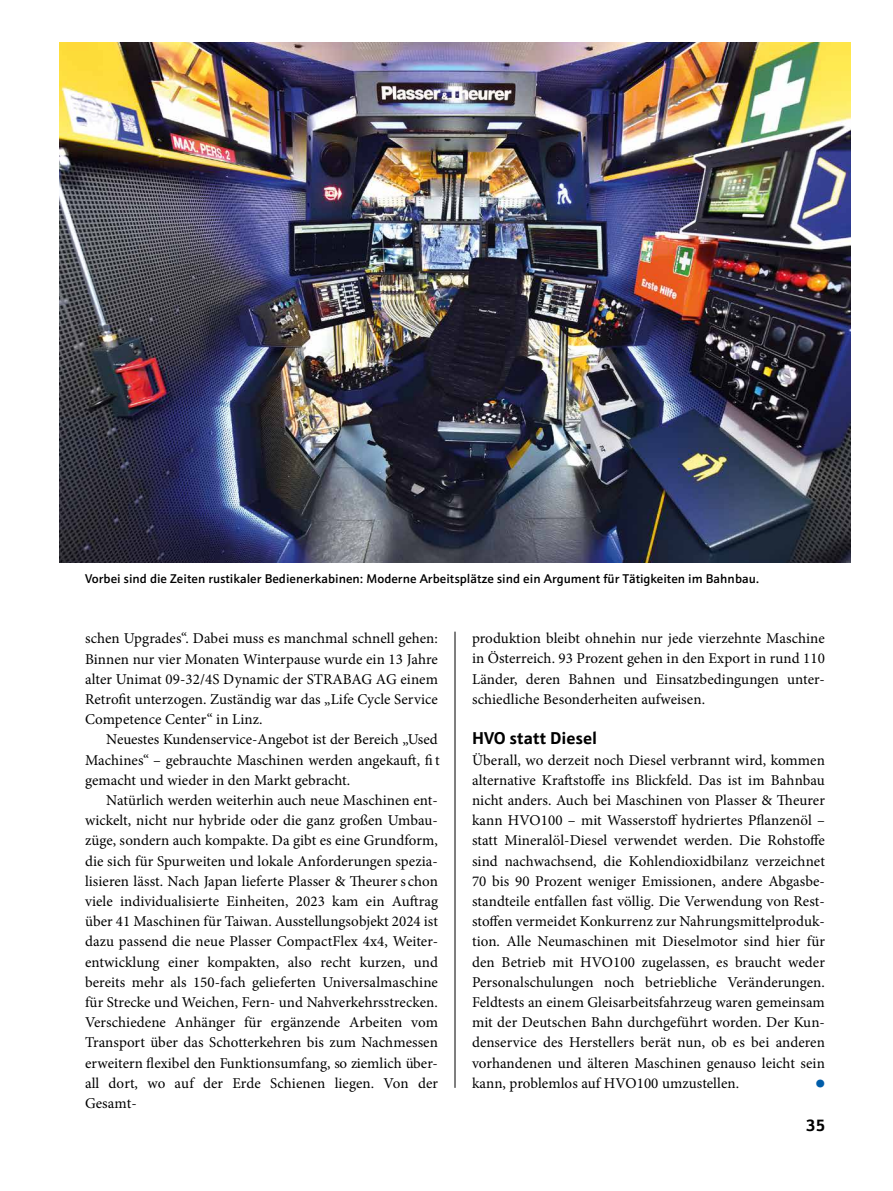
<style>
.page{position:relative;width:893px;height:1191px;background:#fff}
.page>*{position:absolute;margin:0;border:0;box-sizing:border-box;transform-origin:0 0}
.t1{font:700 17.25px "Schnebel Sans Pro";color:#000}
.t2{font:700 16.5px "Schnebel Sans Pro";color:#000}
.t3{font:15px/20.2px "Minion Pro";letter-spacing:.005em;color:#000;text-align:justify}
.t4{font:15px "Bundesbahn Pi Std 2";color:#005da9}
.t5{font:500 12.75px "Schnebel Sans Pro";color:#000}
</style>
<div class="page">
<hr style="left:455px;top:631px;width:1px;height:456px;background:#000">
<img style="left:60px;top:43px;width:790px;height:519px">
<p class="t5" style="left:85px;top:570px;width:676px">Vorbei sind die Zeiten rustikaler Bedienerkabinen: Moderne Arbeitsplätze sind ein Argument für Tätigkeiten im Bahnbau.</p>
<p class="t3" style="left:85px;top:628px;width:354px">schen Upgrades“. Dabei muss es manchmal schnell gehen:<br>Binnen nur vier Monaten Winterpause wurde ein 13 Jahre alter Unimat 09-32/4S Dynamic der STRABAG AG einem Retrofit unterzogen. Zuständig war das „Life Cycle Service Competence Center“ in Linz.</p>
<p class="t3" style="left:85px;top:729px;width:356px;text-align:left;text-indent:21px">Neuestes Kundenservice-Angebot ist der Bereich „Used<br>Machines“ – gebrauchte Maschinen werden angekauft, fi t gemacht und wieder in den Markt gebracht.</p>
<p class="t3" style="left:85px;top:790px;width:355px;text-indent:21px">Natürlich werden weiterhin auch neue Maschinen ent&shy;wickelt, nicht nur hybride oder die ganz großen Umbau&shy;züge, sondern auch kompakte. Da gibt es eine Grundform, die sich für Spurweiten und lokale Anforderungen spezia&shy;lisieren lässt. Nach Japan lieferte Plasser &amp; Theurer s chon viele individualisierte Einheiten, 2023 kam ein Auftrag über 41 Maschinen für Taiwan. Ausstellungsobjekt 2024 ist dazu passend die neue Plasser CompactFlex 4x4, Weiter&shy;entwicklung einer kompakten, also recht kurzen, und bereits mehr als 150-fach gelieferten Universalmaschine für Strecke und Weichen, Fern- und Nahverkehrsstrecken.<br>Verschiedene Anhänger für ergänzende Arbeiten vom Transport über das Schotterkehren bis zum Nachmessen erweitern flexibel den Funktionsumfang, so ziemlich über&shy;all dort, wo auf der Erde Schienen liegen. Von der Gesamt-</p>
<p class="t3" style="left:472px;top:628px;width:354px">produktion bleibt ohnehin nur jede vierzehnte Maschine in Österreich. 93 Prozent gehen in den Export in rund 110<br>Länder, deren Bahnen und Einsatzbedingungen unter&shy;schiedliche Besonderheiten aufweisen.</p>
<p class="t1" style="left:472px;top:727px;width:127px">HVO statt Diesel</p>
<p class="t3" style="left:472px;top:749px;width:354px">Überall, wo derzeit noch Diesel verbrannt wird, kommen alternative Kraftstoffe ins Blickfeld. Das ist im Bahnbau nicht anders. Auch bei Maschinen von Plasser &amp; Theurer kann HVO100 – mit Wasserstoff hydriertes Pflanzenöl – statt Mineralöl-Diesel verwendet werden. Die Rohstoffe sind nachwachsend, die Kohlendioxidbilanz verzeichnet 70 bis 90 Prozent weniger Emissionen, andere Abgasbe&shy;standteile entfallen fast völlig. Die Verwendung von Rest&shy;stoffen vermeidet Konkurrenz zur Nahrungsmittelproduk&shy;tion. Alle Neumaschinen mit Dieselmotor sind hier für den Betrieb mit HVO100 zugelassen, es braucht weder Personalschulungen noch betriebliche Veränderungen.<br>Feldtests an einem Gleisarbeitsfahrzeug waren gemeinsam mit der Deutschen Bahn durchgeführt worden. Der Kun&shy;denservice des Herstellers berät nun, ob es bei anderen vorhandenen und älteren Maschinen genauso leicht sein kann, problemlos auf HVO100 umzustellen.</p>
<p class="t4" style="left:816px;top:1075px;width:11px">●</p>
<p class="t2" style="left:806px;top:1114px;width:20px">35</p>
</div>
